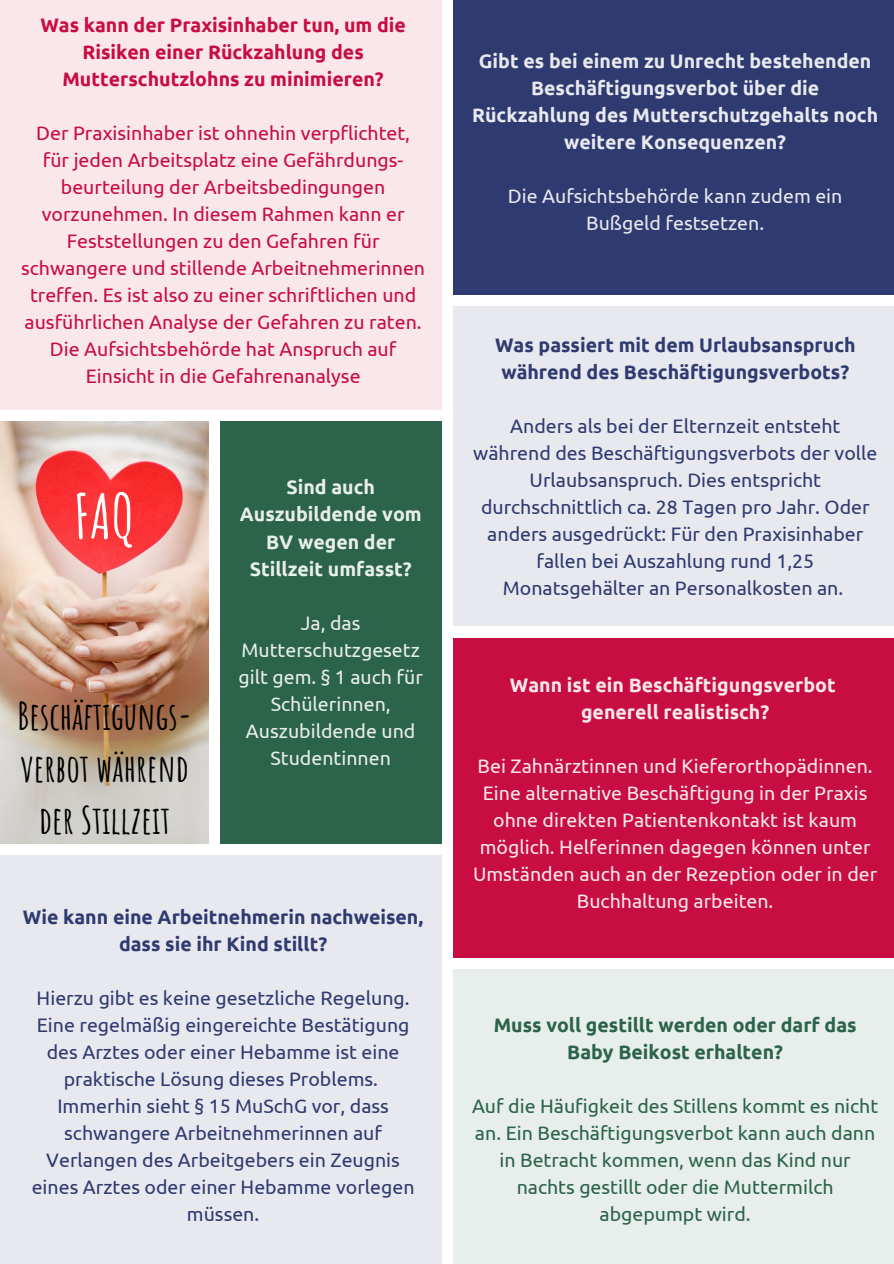
<style>
.page{position:relative;width:894px;height:1264px;background:#fff}
.page>*{position:absolute;margin:0;border:0;box-sizing:border-box;transform-origin:0 0}
.t1{font:700 61.35px "Amatic SC";color:#fff}
.t2{font:700 37.5px/52.3px "Amatic SC";color:#000;text-align:center}
.t3{font:19.5px/27px "Ubuntu";color:#2f3a70;text-align:center}
.t4{font:19.5px/27px "Ubuntu";color:#c70d42;text-align:center}
.t5{font:19.5px/27px "Ubuntu";color:#fae7eb;text-align:center}
.t6{font:19.5px/27px "Ubuntu";color:#2b634b;text-align:center}
.t7{font:700 19.5px/27px "Ubuntu";color:#2f3a70;text-align:center}
.t8{font:700 19.5px/27px "Ubuntu";color:#e8e9ef;text-align:center}
.t9{font:700 19.5px/27px "Ubuntu";color:#c70d42;text-align:center}
.t10{font:19.5px/27px "Ubuntu";color:#e8eeeb;text-align:center}
.t11{font:700 19.5px/27px "Ubuntu";color:#2b634b;text-align:center}
.t12{font:700 19.5px/27px "Ubuntu";color:#e8eeeb;text-align:center}
.t13{font:700 19.5px/27px "Ubuntu";color:#fae7eb;text-align:center}
.t14{font:19.5px/27px "Ubuntu";color:#e8e9ef;text-align:center}
</style>
<div class="page">
<div style="left:0;top:0;width:441px;height:410px;background:#fae7eb"></div>
<div style="left:453px;top:0;width:440px;height:295px;background:#2f3a70"></div>
<div style="left:453px;top:306px;width:440px;height:320px;background:#e8e9ef"></div>
<img style="left:0;top:421px;width:208px;height:422px">
<div style="left:220px;top:421px;width:221px;height:422px;background:#2b634b"></div>
<div style="left:453px;top:637px;width:440px;height:320px;background:#c70d42"></div>
<div style="left:0;top:855px;width:441px;height:408px;background:#e8e9ef"></div>
<div style="left:453px;top:968px;width:440px;height:295px;background:#e8eeeb"></div>
<p class="t9" style="left:40px;top:11px;width:367px">Was kann der Praxisinhaber tun, um die<br>Risiken einer Rückzahlung des<br>Mutterschutzlohns zu minimieren?</p>
<p class="t4" style="left:21px;top:119px;width:405px">Der Praxisinhaber ist ohnehin verpflichtet, für jeden Arbeitsplatz eine Gefährdungs&shy;beurteilung der Arbeitsbedingungen vorzunehmen. In diesem Rahmen kann er Feststellungen zu den Gefahren für schwangere und stillende Arbeitnehmerinnen treffen. Es ist also zu einer schriftlichen und ausführlichen Analyse der Gefahren zu raten.<br>Die Aufsichtsbehörde hat Anspruch auf Einsicht in die Gefahrenanalyse</p>
<h1 class="t1" style="left:74px;top:477px;width:64px">FAQ</h1>
<h2 class="t2" style="left:18px;top:689px;width:176px">Beschäftigungs&shy;verbot während der Stillzeit</h2>
<p class="t12" style="left:240px;top:473px;width:183px">Sind auch<br>Auszubildende vom<br>BV wegen der<br>Stillzeit umfasst?</p>
<p class="t10" style="left:238px;top:609px;width:186px">Ja, das<br>Mutterschutzgesetz gilt gem. § 1 auch für<br>Schülerinnen,<br>Auszubildende und<br>Studentinnen</p>
<p class="t7" style="left:23px;top:903px;width:401px">Wie kann eine Arbeitnehmerin nachweisen, dass sie ihr Kind stillt?</p>
<p class="t3" style="left:32px;top:984px;width:384px">Hierzu gibt es keine gesetzliche Regelung.<br>Eine regelmäßig eingereichte Bestätigung des Arztes oder einer Hebamme ist eine praktische Lösung dieses Problems.<br>Immerhin sieht § 15 MuSchG vor, dass schwangere Arbeitnehmerinnen auf Verlangen des Arbeitgebers ein Zeugnis eines Arztes oder einer Hebamme vorlegen müssen.</p>
<p class="t8" style="left:472px;top:47px;width:407px">Gibt es bei einem zu Unrecht bestehenden Beschäftigungsverbot über die Rückzahlung des Mutterschutzgehalts noch weitere Konsequenzen?</p>
<p class="t14" style="left:507px;top:182px;width:336px">Die Aufsichtsbehörde kann zudem ein<br>Bußgeld festsetzen.</p>
<p class="t7" style="left:495px;top:331px;width:362px">Was passiert mit dem Urlaubsanspruch während des Beschäftigungsverbots?</p>
<p class="t3" style="left:473px;top:412px;width:405px">Anders als bei der Elternzeit entsteht während des Beschäftigungsverbots der volle Urlaubsanspruch. Dies entspricht durchschnittlich ca. 28 Tagen pro Jahr. Oder anders ausgedrückt: Für den Praxisinhaber fallen bei Auszahlung rund 1,25<br>Monatsgehälter an Personalkosten an.</p>
<p class="t13" style="left:510px;top:671px;width:327px">Wann ist ein Beschäftigungsverbot generell realistisch?</p>
<p class="t5" style="left:473px;top:752px;width:405px">Bei Zahnärztinnen und Kieferorthopädinnen.<br>Eine alternative Beschäftigung in der Praxis ohne direkten Patientenkontakt ist kaum möglich. Helferinnen dagegen können unter Umständen auch an der Rezeption oder in der Buchhaltung arbeiten.</p>
<p class="t11" style="left:493px;top:1011px;width:364px">Muss voll gestillt werden oder darf das<br>Baby Beikost erhalten?</p>
<p class="t6" style="left:472px;top:1092px;width:407px">Auf die Häufigkeit des Stillens kommt es nicht an. Ein Beschäftigungsverbot kann auch dann in Betracht kommen, wenn das Kind nur nachts gestillt oder die Muttermilch abgepumpt wird.</p>
</div>
